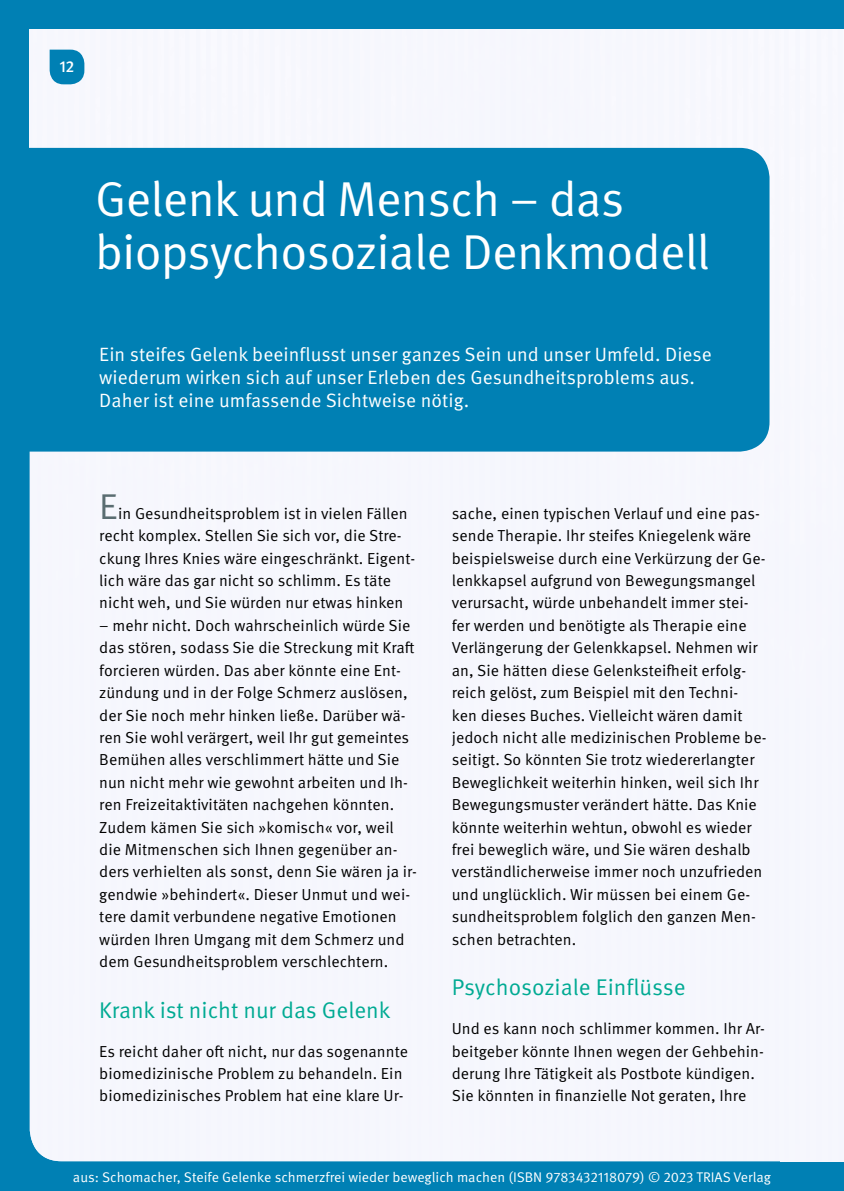
<style>
.page{position:relative;width:844px;height:1191px;background:#fff}
.page>*{position:absolute;margin:0;border:0;box-sizing:border-box;transform-origin:0 0}
.t1{font:49px/52.5px "Meta Pro Norm";letter-spacing:-.015em;color:#fff}
.t2{font:35.88px "Meta Pro Norm";color:#5a6d71}
.t3{font:22.75px "Meta Pro Norm";color:#00aa93}
.t4{font:19.25px/22.8px "Meta Pro Norm";letter-spacing:.005em;color:#fff}
.t5{font:15.92px/22.4px "Meta Pro Norm";letter-spacing:.005em;color:#000}
.t6{font:500 15.92px "Meta Pro";color:#fff}
.t7{font:14px "Meta Pro Norm";color:#fff}
</style>
<div class="page">
<div style="left:0;top:0;width:843px;height:1191px;background:#0080b4"></div>
<div style="left:40px;top:407px;width:740px;height:754px;background:#f6f7fd"></div>
<div style="left:30px;top:451px;width:11px;height:703px;background:#f6f6fd"></div>
<div style="left:780px;top:30px;width:63px;height:1131px;background:#f6f7fd"></div>
<div style="left:30px;top:30px;width:752px;height:377px;background:#f6f7fd"></div>
<svg style="left:50px;top:50px;width:34px;height:34px"></svg>
<svg style="left:30px;top:148px;width:739px;height:303px"></svg>
<p class="t6" style="left:60px;top:55px;width:16px">12</p>
<h1 class="t1" style="left:95px;top:170px;width:616px">Gelenk und Mensch – das biopsychosoziale Denkmodell</h1>
<p class="t4" style="left:99px;top:342px;width:614px">Ein steifes Gelenk beeinflusst unser ganzes Sein und unser Umfeld. Diese wiederum wirken sich auf unser Erleben des Gesundheitsproblems aus.<br>Daher ist eine umfassende Sichtweise nötig.</p>
<h2 class="t2" style="left:99px;top:479px;width:20px">E</h2>
<p class="t5" style="left:99px;top:501px;width:317px;text-indent:19px">in Gesundheitsproblem ist in vielen Fällen recht komplex. Stellen Sie sich vor, die Stre&shy;ckung Ihres Knies wäre eingeschränkt. Eigent&shy;lich wäre das gar nicht so schlimm. Es täte nicht weh, und Sie würden nur etwas hinken</p>
<p class="t5" style="left:99px;top:613px;width:319px">– mehr nicht. Doch wahrscheinlich würde Sie das stören, sodass Sie die Streckung mit Kraft forcieren würden. Das aber könnte eine Ent&shy;zündung und in der Folge Schmerz auslösen, der Sie noch mehr hinken ließe. Darüber wä&shy;ren Sie wohl verärgert, weil Ihr gut gemeintes Bemühen alles verschlimmert hätte und Sie nun nicht mehr wie gewohnt arbeiten und Ih&shy;ren Freizeitaktivitäten nachgehen könnten.<br>Zudem kämen Sie sich »komisch« vor, weil die Mitmenschen sich Ihnen gegenüber an&shy;ders verhielten als sonst, denn Sie wären ja ir&shy;gendwie »behindert«. Dieser Unmut und wei&shy;tere damit verbundene negative Emotionen würden Ihren Umgang mit dem Schmerz und dem Gesundheitsproblem verschlechtern.</p>
<h3 class="t3" style="left:99px;top:992px;width:292px">Krank ist nicht nur das Gelenk</h3>
<p class="t5" style="left:99px;top:1038px;width:310px">Es reicht daher oft nicht, nur das sogenannte biomedizinische Problem zu behandeln. Ein biomedizinisches Problem hat eine klare Ur-</p>
<p class="t5" style="left:451px;top:501px;width:316px">sache, einen typischen Verlauf und eine pas&shy;sende Therapie. Ihr steifes Kniegelenk wäre beispielsweise durch eine Verkürzung der Ge&shy;lenkkapsel aufgrund von Bewegungsmangel verursacht, würde unbehandelt immer stei&shy;fer werden und benötigte als Therapie eine Verlängerung der Gelenkkapsel. Nehmen wir an, Sie hätten diese Gelenksteifheit erfolg&shy;reich gelöst, zum Beispiel mit den Techni&shy;ken dieses Buches. Vielleicht wären damit jedoch nicht alle medizinischen Probleme be&shy;seitigt. So könnten Sie trotz wiedererlangter Beweglichkeit weiterhin hinken, weil sich Ihr Bewegungsmuster verändert hätte. Das Knie könnte weiterhin wehtun, obwohl es wieder frei beweglich wäre, und Sie wären deshalb verständlicherweise immer noch unzufrieden und unglücklich. Wir müssen bei einem Ge&shy;sundheitsproblem folglich den ganzen Men&shy;schen betrachten.</p>
<h3 class="t3" style="left:451px;top:970px;width:235px">Psychosoziale Einflüsse</h3>
<p class="t5" style="left:451px;top:1016px;width:314px">Und es kann noch schlimmer kommen. Ihr Ar&shy;beitgeber könnte Ihnen wegen der Gehbehin&shy;derung Ihre Tätigkeit als Postbote kündigen.<br>Sie könnten in finanzielle Not geraten, Ihre</p>
<p class="t7" style="left:73px;top:1166px;width:699px">aus: Schomacher, Steife Gelenke schmerzfrei wieder beweglich machen (ISBN 9783432118079) © 2023 TRIAS Verlag</p>
</div>
